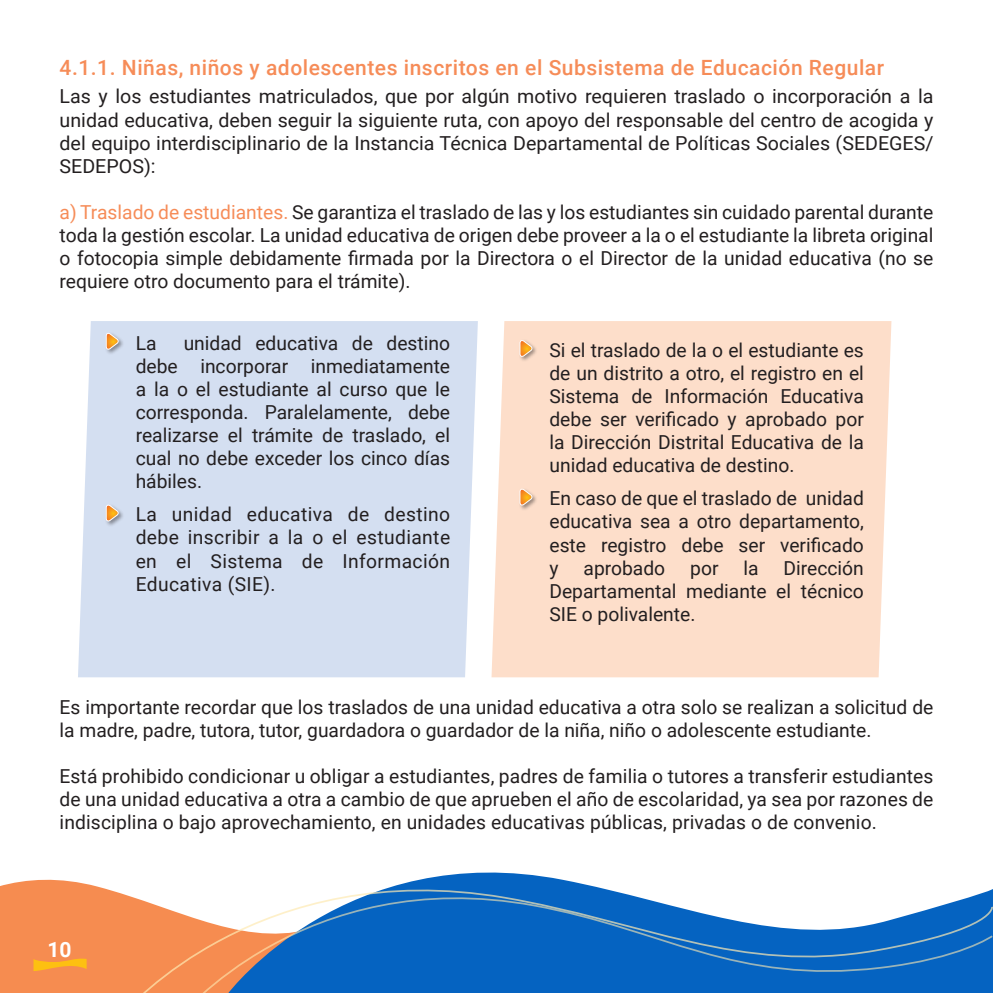
<style>
.page{position:relative;width:993px;height:993px;background:#fff}
.page>*{position:absolute;margin:0;border:0;box-sizing:border-box;transform-origin:0 0}
.t1{font:500 21px "Roboto";letter-spacing:.025em;color:#f68c58}
.t2{font:700 21px "Roboto";color:#fff}
.t3{font:19.25px/23.1px "Roboto";color:#231f20;text-align:justify}
.s1{color:#f68c58}
</style>
<div class="page">
<div style="left:0;top:879px;width:124px;height:113px;background:#f68c50"></div>
<svg style="left:391px;top:872px;width:206px;height:15px;fill:#0563c1"></svg>
<svg style="left:124px;top:887px;width:868px;height:105px"></svg>
<svg style="left:176px;top:895px;width:816px;height:97px"></svg>
<svg style="left:33px;top:957px;width:54px;height:13px"></svg>
<div style="left:78px;top:321px;width:399px;height:356px;background:#d4dff1"></div>
<div style="left:491px;top:321px;width:400px;height:356px;background:#fddeca"></div>
<div style="left:105px;top:332px;width:19px;height:23px;background:#231f20;opacity:.45"></div>
<svg style="left:106px;top:331px;width:13px;height:19px"></svg>
<div style="left:105px;top:503px;width:19px;height:24px;background:#231f20;opacity:.45"></div>
<svg style="left:106px;top:503px;width:13px;height:18px"></svg>
<div style="left:518px;top:339px;width:20px;height:23px;background:#231f20;opacity:.45"></div>
<svg style="left:519px;top:338px;width:13px;height:19px"></svg>
<div style="left:518px;top:487px;width:20px;height:24px;background:#231f20;opacity:.45"></div>
<svg style="left:519px;top:487px;width:13px;height:18px"></svg>
<p class="t1" style="left:60px;top:53px;width:825px">4.1.1. Niñas, niños y adolescentes inscritos en el Subsistema de Educación Regular</p>
<p class="t3" style="left:60px;top:84px;width:875px">Las y los estudiantes matriculados, que por algún motivo requieren traslado o incorporación a la unidad educativa, deben seguir la siguiente ruta, con apoyo del responsable del centro de acogida y del equipo interdisciplinario de la Instancia Técnica Departamental de Políticas Sociales (SEDEGES/ SEDEPOS):</p>
<p class="t3" style="left:60px;top:200px;width:875px"><span class="s1">a) Traslado de estudiantes.</span> Se garantiza el traslado de las y los estudiantes sin cuidado parental durante toda la gestión escolar. La unidad educativa de origen debe proveer a la o el estudiante la libreta original o fotocopia simple debidamente firmada por la Directora o el Director de la unidad educativa (no se requiere otro documento para el trámite).</p>
<p class="t3" style="left:136px;top:330px;width:316px;text-indent:48px">unidad educativa de destino debe incorporar inmediatamente a la o el estudiante al curso que le corresponda. Paralelamente, debe realizarse el trámite de traslado, el cual no debe exceder los cinco días hábiles.</p>
<p class="t3" style="left:136px;top:502px;width:316px">La unidad educativa de destino debe inscribir a la o el estudiante en el Sistema de Información Educativa (SIE).</p>
<p class="t3" style="left:136px;top:330px;width:22px">La</p>
<p class="t3" style="left:549px;top:337px;width:316px">Si el traslado de la o el estudiante es de un distrito a otro, el registro en el Sistema de Información Educativa debe ser verificado y aprobado por la Dirección Distrital Educativa de la unidad educativa de destino.</p>
<p class="t3" style="left:549px;top:486px;width:316px">En caso de que el traslado de unidad educativa sea a otro departamento, este registro debe ser verificado y</p>
<p class="t3" style="left:583px;top:555px;width:83px">aprobado</p>
<p class="t3" style="left:690px;top:555px;width:30px">por</p>
<p class="t3" style="left:743px;top:555px;width:17px">la</p>
<p class="t3" style="left:549px;top:555px;width:316px;text-indent:234px">Dirección Departamental mediante el técnico SIE o polivalente.</p>
<p class="t3" style="left:60px;top:694px;width:875px">Es importante recordar que los traslados de una unidad educativa a otra solo se realizan a solicitud de la madre, padre, tutora, tutor, guardadora o guardador de la niña, niño o adolescente estudiante.</p>
<p class="t3" style="left:60px;top:763px;width:875px">Está prohibido condicionar u obligar a estudiantes, padres de familia o tutores a transferir estudiantes de una unidad educativa a otra a cambio de que aprueben el año de escolaridad, ya sea por razones de indisciplina o bajo aprovechamiento, en unidades educativas públicas, privadas o de convenio.</p>
<p class="t2" style="left:47px;top:934px;width:26px">10</p>
</div>
